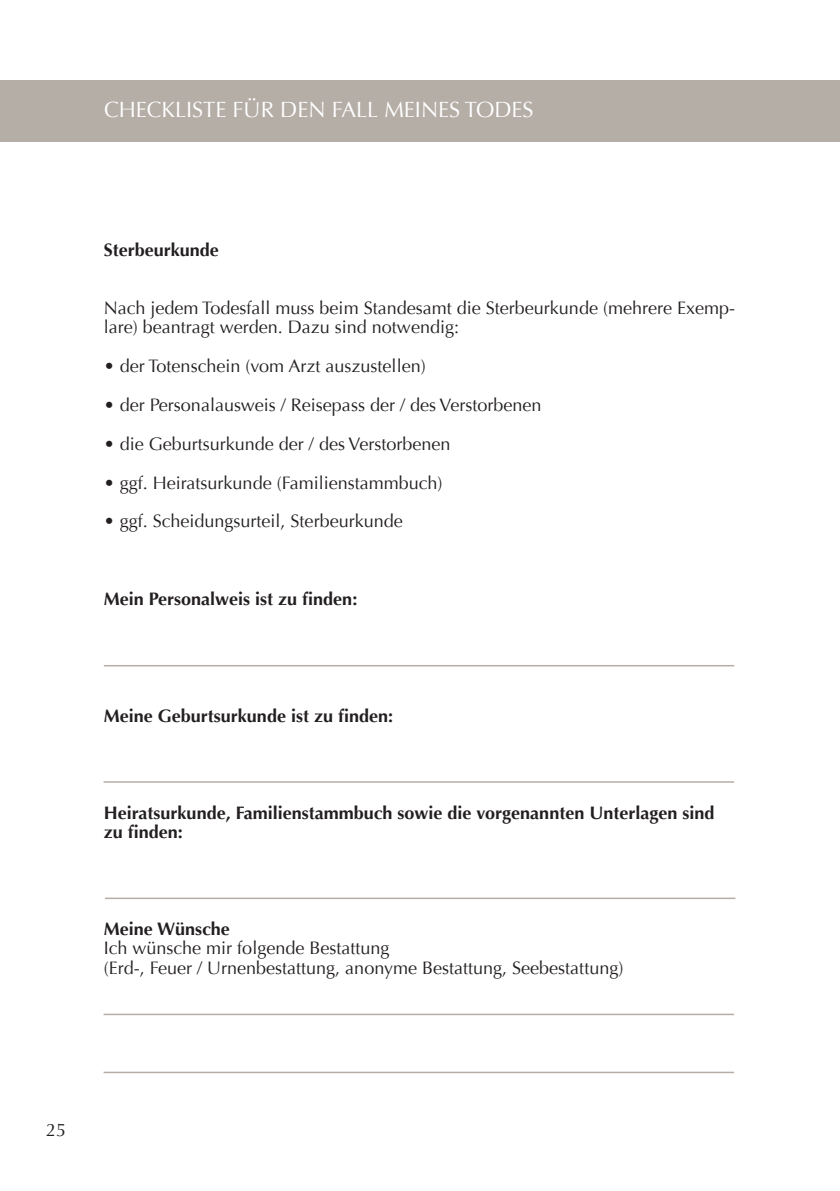
<style>
.page{position:relative;width:840px;height:1191px;background:#fff}
.page>*{position:absolute;margin:0;border:0;box-sizing:border-box;transform-origin:0 0}
.t1{font:22px "Optima";color:#fff}
.t2{font:18px/19.4px "Optima";color:#231f20}
.t3{font:700 18px/19.4px "Optima";color:#231f20}
</style>
<div class="page">
<div style="left:0;top:80px;width:839px;height:62px;background:#b5aea7"></div>
<hr style="left:103px;top:781px;width:630px;height:1px;background:#b5aea7">
<hr style="left:103px;top:1013px;width:630px;height:2px;background:#b5aea7">
<hr style="left:103px;top:1071px;width:630px;height:2px;background:#b5aea7">
<hr style="left:105px;top:897px;width:630px;height:2px;background:#b5aea7">
<hr style="left:104px;top:665px;width:630px;height:1px;background:#b5aea7">
<p class="t1" style="left:104px;top:96px;width:431px">CHECKLISTE FÜR DEN FALL MEINES TODES</p>
<p class="t3" style="left:104px;top:240px;width:117px">Sterbeurkunde</p>
<p class="t2" style="left:104px;top:298px;width:632px">Nach jedem Todesfall muss beim Standesamt die Sterbeurkunde (mehrere Exemp&shy;lare) beantragt werden. Dazu sind notwendig:</p>
<p class="t2" style="left:104px;top:356px;width:323px">• der Totenschein (vom Arzt auszustellen)</p>
<p class="t2" style="left:104px;top:395px;width:439px">• der Personalausweis / Reisepass der / des Verstorbenen</p>
<p class="t2" style="left:104px;top:434px;width:348px">• die Geburtsurkunde der / des Verstorbenen</p>
<p class="t2" style="left:104px;top:473px;width:340px">• ggf. Heiratsurkunde (Familienstammbuch)</p>
<p class="t2" style="left:104px;top:512px;width:300px">• ggf. Scheidungsurteil, Sterbeurkunde</p>
<p class="t3" style="left:104px;top:589px;width:255px">Mein Personalweis ist zu finden:</p>
<p class="t3" style="left:104px;top:706px;width:291px">Meine Geburtsurkunde ist zu finden:</p>
<p class="t3" style="left:104px;top:803px;width:612px">Heiratsurkunde, Familienstammbuch sowie die vorgenannten Unterlagen sind zu finden:</p>
<p class="t3" style="left:104px;top:919px;width:128px">Meine Wünsche</p>
<p class="t2" style="left:104px;top:938px;width:287px">Ich wünsche mir folgende Bestattung</p>
<p class="t2" style="left:104px;top:958px;width:521px">(Erd-, Feuer / Urnenbestattung, anonyme Bestattung, Seebestattung)</p>
<p class="t2" style="left:46px;top:1120px;width:22px">25</p>
</div>
